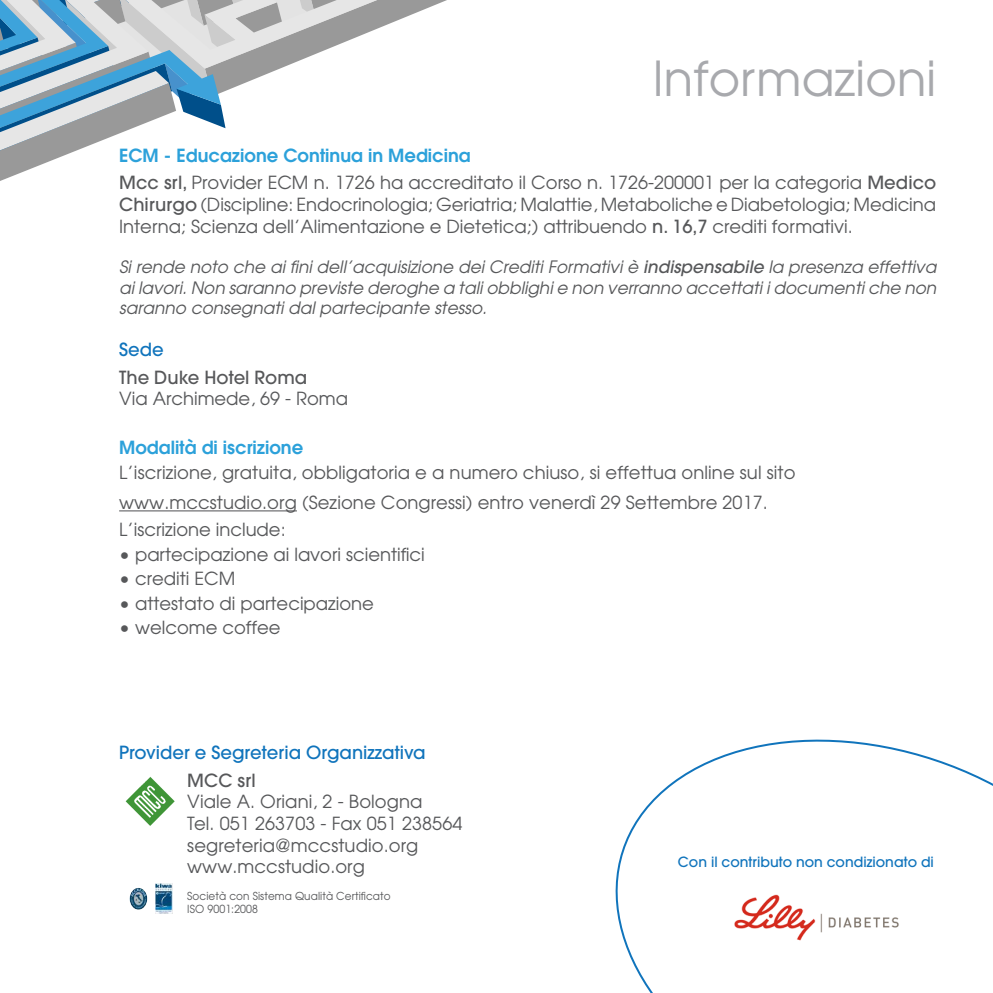
<style>
.page{position:relative;width:993px;height:993px;background:#fff}
.page>*{position:absolute;margin:0;border:0;box-sizing:border-box;transform-origin:0 0}
.t1{font:48px "Avant Garde";letter-spacing:.005em;color:#a8a9ad}
.t2{font:18px/21.6px "Avant Garde";color:#57585a}
.t3{font:500 18px "Avant Garde";color:#1074bc}
.t4{font:500 18px "Avant Garde";color:#57585a}
.t5{font:600 18px "Avant Garde";color:#2ca1da}
.t6{font:italic 17px/20.4px "Avant Garde";color:#57585a;text-align:justify}
.t7{font:500 14px "Avant Garde";color:#1074bc}
.t8{font:11.2px "Avant Garde";letter-spacing:.01em;color:#57585a;scale:.95 1}
.t9{font:11px "Avant Garde";letter-spacing:.01em;color:#57585a;scale:.95 1}
.s1{font-weight:600;color:#2ca1da}
.s2{font-weight:500}
</style>
<div class="page">
<hr style="left:119px;top:510px;width:178px;height:1px;background:#57585a">
<svg style="left:615px;top:739px;width:377px;height:253px"></svg>
<img style="left:125px;top:776px;width:50px;height:50px">
<img style="left:155px;top:883px;width:17px;height:30px">
<img style="left:129px;top:887px;width:18px;height:22px">
<img style="left:729px;top:889px;width:175px;height:53px">
<svg style="left:0;top:0;width:447px;height:167px"></svg>
<h1 class="t1" style="left:652px;top:48px;width:285px">Informazioni</h1>
<p class="t2" style="left:119px;top:141px;width:818px;line-height:27.2px"><span class="s1">ECM - Educazione Continua in Medicina<br></span><span class="s2">Mcc srl,</span> Provider ECM n. 1726 ha accreditato il Corso n. 1726-200001 per la categoria <span class="s2">Medico</span></p>
<p class="t2" style="left:119px;top:193px;width:818px"><span class="s2">Chirurgo</span> (Discipline: Endocrinologia; Geriatria; Malattie, Metaboliche e Diabetologia; Medicina<br>Interna; Scienza dell’Alimentazione e Dietetica;) attribuendo <span class="s2">n. 16,7</span> crediti formativi.</p>
<p class="t6" style="left:119px;top:256px;width:818px">Si rende noto che ai fini dell’acquisizione dei Crediti Formativi è <span class="s2">indispensabile</span> la presenza effettiva ai lavori. Non saranno previste deroghe a tali obblighi e non verranno accettati i documenti che non saranno consegnati dal partecipante stesso.</p>
<p class="t3" style="left:119px;top:338px;width:46px">Sede</p>
<p class="t4" style="left:119px;top:366px;width:190px">The Duke Hotel Roma</p>
<p class="t2" style="left:119px;top:387px;width:230px">Via Archimede, 69 - Roma</p>
<p class="t5" style="left:119px;top:435px;width:185px">Modalità di iscrizione</p>
<p class="t2" style="left:119px;top:457px;width:677px;line-height:29.8px">L’iscrizione, gratuita, obbligatoria e a numero chiuso, si effettua online sul sito www.mccstudio.org (Sezione Congressi) entro venerdì 29 Settembre 2017.</p>
<p class="t2" style="left:119px;top:518px;width:168px">L’iscrizione include:</p>
<p class="t2" style="left:119px;top:543px;width:307px">• partecipazione ai lavori scientifici</p>
<p class="t2" style="left:119px;top:567px;width:118px">• crediti ECM</p>
<p class="t2" style="left:119px;top:592px;width:256px">• attestato di partecipazione</p>
<p class="t2" style="left:119px;top:616px;width:163px">• welcome coffee</p>
<p class="t3" style="left:119px;top:741px;width:308px">Provider e Segreteria Organizzativa</p>
<p class="t4" style="left:187px;top:768px;width:70px">MCC srl</p>
<p class="t2" style="left:187px;top:790px;width:276px">Viale A. Oriani, 2 - Bologna<br>Tel. 051 263703 - Fax 051 238564 segreteria@mccstudio.org www.mccstudio.org</p>
<p class="t9" style="left:187px;top:888px;width:216px">Società con Sistema Qualità Certificato</p>
<p class="t8" style="left:187px;top:901px;width:76px">ISO 9001:2008</p>
<p class="t7" style="left:677px;top:853px;width:257px">Con il contributo non condizionato di</p>
</div>
